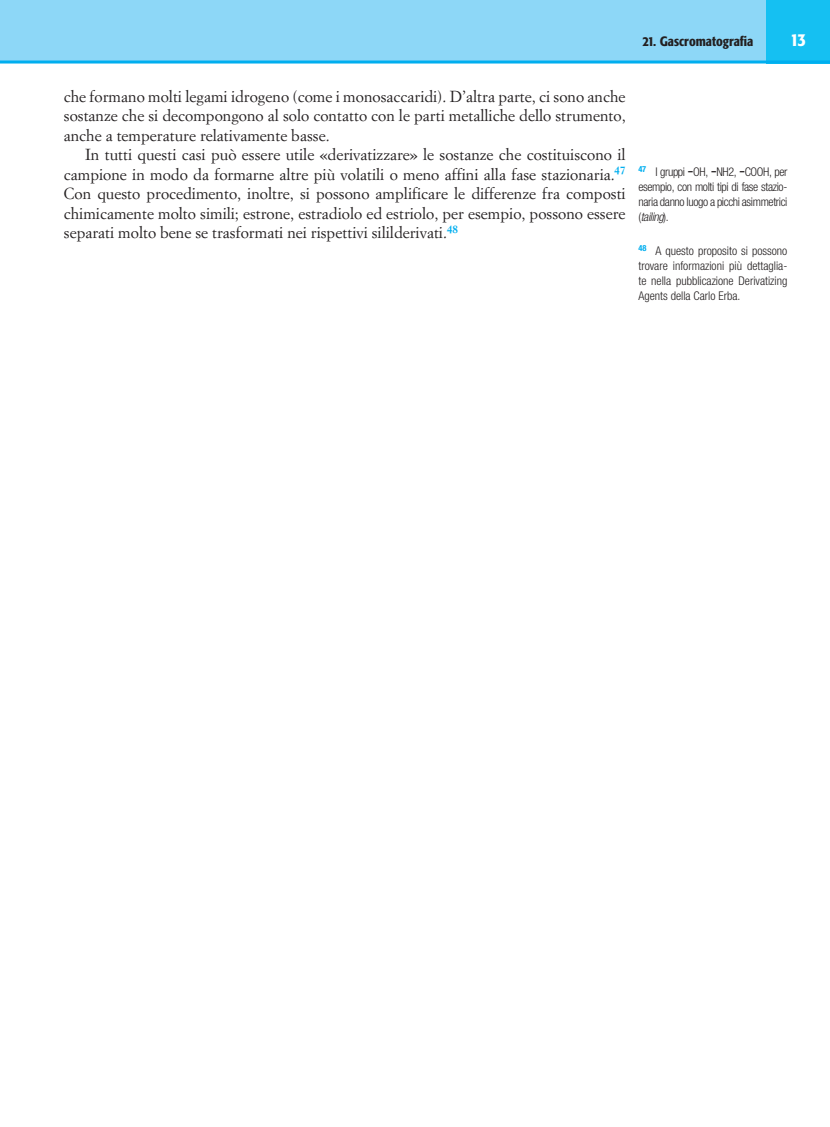
<style>
.page{position:relative;width:830px;height:1127px;background:#fff}
.page>*{position:absolute;margin:0;border:0;box-sizing:border-box;transform-origin:0 0}
.t1{font:500 condensed 18px "Formata";color:#fff}
.t2{font:15.75px/19.5px "Simoncini Garamond";color:#231f20;text-align:justify}
.t3{font:500 condensed 13.5px "Formata";color:#231f20}
.t4{font:300 condensed 12px/15px "Helvetica Neue";letter-spacing:-.015em;color:#231f20;text-align:justify}
.s1{font-weight:400;font-stretch:normal;font-size:15.75px}
.s2{font-style:italic}
</style>
<div class="page">
<div style="left:0;top:0;width:829px;height:62px;background:#8dd7f7"></div>
<div style="left:765px;top:0;width:64px;height:63px;background:#15c0f2"></div>
<hr style="left:0;top:61px;width:829px;height:3px;background:#00aeef">
<p class="t3" style="left:642px;top:33px;width:112px">21. Gascromatografia</p>
<p class="t1" style="left:789px;top:28px;width:17px">13</p>
<p class="t2" style="left:64px;top:86px;width:563px">che formano molti legami idrogeno (come i monosaccaridi). D’altra parte, ci sono anche sostanze che si decompongono al solo contatto con le parti metalliche dello strumento, anche a temperature relativamente basse.</p>
<p class="t2" style="left:64px;top:144px;width:563px;text-indent:21px">In tutti questi casi può essere utile «derivatizzare» le sostanze che costituiscono il campione in modo da formarne altre più volatili o meno affini alla fase stazionaria.<sup>47<br></sup>Con questo procedimento, inoltre, si possono amplificare le differenze fra composti chimicamente molto simili; estrone, estradiolo ed estriolo, per esempio, possono essere separati molto bene se trasformati nei rispettivi sililderivati.<sup>48</sup></p>
<p class="t4" style="left:638px;top:164px;width:150px"><sup>47</sup> I gruppi <span class="s1">-</span>OH, <span class="s1">-</span>NH2, <span class="s1">-</span>COOH, per esempio, con molti tipi di fase stazio&shy;naria danno luogo a picchi asimmetrici (<span class="s2">tailing</span>).</p>
<p class="t4" style="left:638px;top:243px;width:150px"><sup>48</sup> A questo proposito si possono trovare informazioni più dettaglia&shy;te nella pubblicazione Derivatizing Agents della Carlo Erba.</p>
</div>
